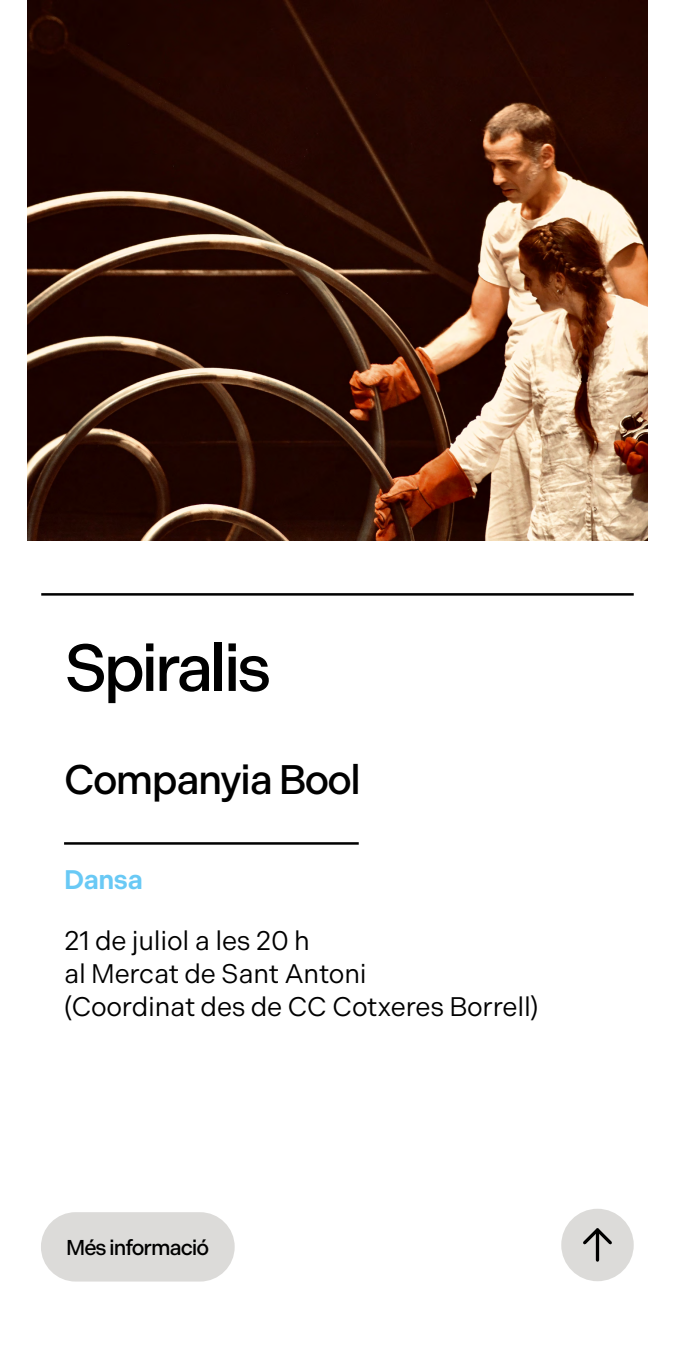
<style>
.page{position:relative;width:675px;height:1350px;background:#fff}
.page>*{position:absolute;margin:0;border:0;box-sizing:border-box;transform-origin:0 0}
._1_Titol{font:500 66.25px "Indivisible";letter-spacing:-.06em;color:#000}
._2_Subtitol{font:500 41.25px "Indivisible";letter-spacing:-.04em;color:#000}
._3_Dades{font:26.88px "Indivisible";letter-spacing:-.01em;color:#000}
._7_Categoria{font:600 26.88px "Indivisible";letter-spacing:-.02em;color:#69c9f5}
.t1{font:500 21.5px "Indivisible";letter-spacing:-.05em;color:#000}
</style>
<div class="page">
<hr style="left:64px;top:842px;width:295px;height:3px;background:#000">
<hr style="left:41px;top:593px;width:593px;height:3px;background:#000">
<div style="left:561px;top:1209px;width:73px;height:72px;background:#dcdbd9;border-radius:50%"></div>
<svg style="left:583px;top:1228px;width:29px;height:19px"></svg>
<hr style="left:596px;top:1230px;width:3px;height:30px;background:#000">
<img style="left:28px;top:0;width:620px;height:541px">
<div style="left:42px;top:1214px;width:191px;height:66px;background:#dcdbd9;border-radius:33px"></div>
<div style="left:41px;top:1212px;width:194px;height:70px;border:3px solid #dcdbd9;border-radius:33px"></div>
<h1 class="_1_Titol" style="left:64px;top:630px;width:209px">Spiralis</h1>
<h2 class="_2_Subtitol" style="left:64px;top:756px;width:299px">Companyia Bool</h2>
<h3 class="_7_Categoria" style="left:64px;top:864px;width:80px">Dansa</h3>
<h4 class="_3_Dades" style="left:64px;top:925px;width:247px">21 de juliol a les 20 h</h4>
<h4 class="_3_Dades" style="left:64px;top:958px;width:304px">al Mercat de Sant Antoni</h4>
<h4 class="_3_Dades" style="left:64px;top:991px;width:476px">(Coordinat des de CC Cotxeres Borrell)</h4>
<p class="t1" style="left:66px;top:1235px;width:144px">Més informació</p>
</div>
